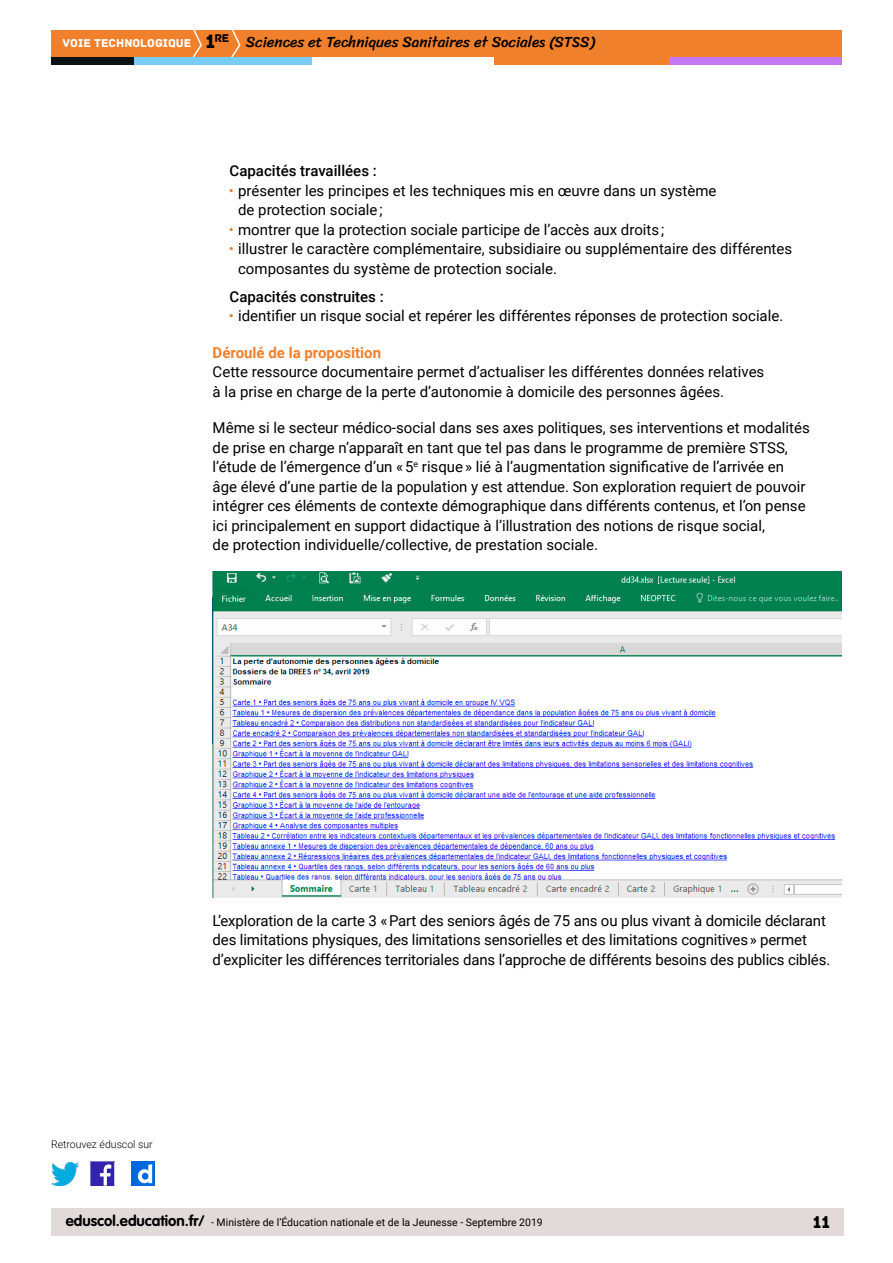
<style>
.page{position:relative;width:893px;height:1263px;background:#fff}
.page>*{position:absolute;margin:0;border:0;box-sizing:border-box;transform-origin:0 0}
.t1{font:18px "Archive";color:#000}
.t2{font:15px/19.5px "Roboto";color:#000}
.t3{font:15px "Sriracha";color:#000}
.t4{font:500 15px "Roboto";color:#000}
.t5{font:700 15px "Roboto";color:#f0802b}
.t6{font:12px "Archive";color:#fff}
.t7{font:11.85px "Archive";color:#000}
.t8{font:10.5px "Roboto";color:#000}
.t9{font:300 10.5px "Roboto";color:#000}
.s1{font-size:20.4px}
.s2{color:#f0802b}
.s3{font-family:"VAG Rounded Std";font-weight:700;font-size:15px}
</style>
<div class="page">
<div style="left:51px;top:1209px;width:792px;height:27px;background:#e1dad8"></div>
<img style="left:91px;top:1162px;width:23px;height:23px">
<img style="left:51px;top:1163px;width:28px;height:22px">
<img style="left:132px;top:1162px;width:22px;height:23px">
<div style="left:51px;top:30px;width:791px;height:27px;background:#f0802b"></div>
<svg style="left:192px;top:30px;width:10px;height:27px"></svg>
<svg style="left:231px;top:30px;width:10px;height:27px"></svg>
<div style="left:133px;top:57px;width:179px;height:8px;background:#79cdf4"></div>
<div style="left:51px;top:57px;width:82px;height:8px;background:#091316"></div>
<div style="left:667px;top:57px;width:175px;height:8px;background:#c379f6"></div>
<div style="left:494px;top:57px;width:175px;height:8px;background:#f0802b"></div>
<img style="left:213px;top:571px;width:629px;height:327px">
<p class="t7" style="left:205px;top:31px;width:25px"><span class="s1">1</span>re</p>
<p class="t6" style="left:63px;top:36px;width:130px">VOIE TECHNOLOGIQUE</p>
<p class="t3" style="left:246px;top:33px;width:350px">Sciences et Techniques Sanitaires et Sociales (STSS)</p>
<p class="t4" style="left:230px;top:160px;width:149px">Capacités travaillées :</p>
<p class="t2" style="left:238px;top:180px;width:480px;text-indent:-9px"><span class="s2">•</span> présenter les principes et les techniques mis en œuvre dans un système de protection sociale ;</p>
<p class="t2" style="left:229px;top:219px;width:437px"><span class="s2">•</span> montrer que la protection sociale participe de l’accès aux droits ;</p>
<p class="t2" style="left:238px;top:238px;width:556px;text-indent:-9px"><span class="s2">•</span> illustrer le caractère complémentaire, subsidiaire ou supplémentaire des différentes composantes du système de protection sociale.</p>
<p class="t4" style="left:230px;top:286px;width:156px">Capacités construites :</p>
<p class="t2" style="left:229px;top:305px;width:556px"><span class="s2">•</span> identifier un risque social et repérer les différentes réponses de protection sociale.</p>
<p class="t5" style="left:213px;top:342px;width:170px">Déroulé de la proposition</p>
<p class="t2" style="left:213px;top:361px;width:553px">Cette ressource documentaire permet d’actualiser les différentes données relatives à la prise en charge de la perte d’autonomie à domicile des personnes âgées.</p>
<p class="t2" style="left:213px;top:417px;width:599px">Même si le secteur médico-social dans ses axes politiques, ses interventions et modalités de prise en charge n’apparaît en tant que tel pas dans le programme de première STSS, l’étude de l’émergence d’un « 5<sup>e</sup> risque » lié à l’augmentation significative de l’arrivée en âge élevé d’une partie de la population y est attendue. Son exploration requiert de pouvoir intégrer ces éléments de contexte démographique dans différents contenus, et l’on pense ici principalement en support didactique à l’illustration des notions de risque social,<br>de protection individuelle/collective, de prestation sociale.</p>
<p class="t2" style="left:213px;top:910px;width:619px">L’exploration de la carte 3 « Part des seniors âgés de 75 ans ou plus vivant à domicile déclarant des limitations physiques, des limitations sensorielles et des limitations cognitives » permet d’expliciter les différences territoriales dans l’approche de différents besoins des publics ciblés.</p>
<p class="t9" style="left:51px;top:1137px;width:103px">Retrouvez éduscol sur</p>
<p class="t8" style="left:66px;top:1215px;width:478px"><span class="s3">eduscol.education.fr/</span> - Ministère de l’Éducation nationale et de la Jeunesse - Septembre 2019</p>
<p class="t1" style="left:813px;top:1211px;width:19px">11</p>
</div>
